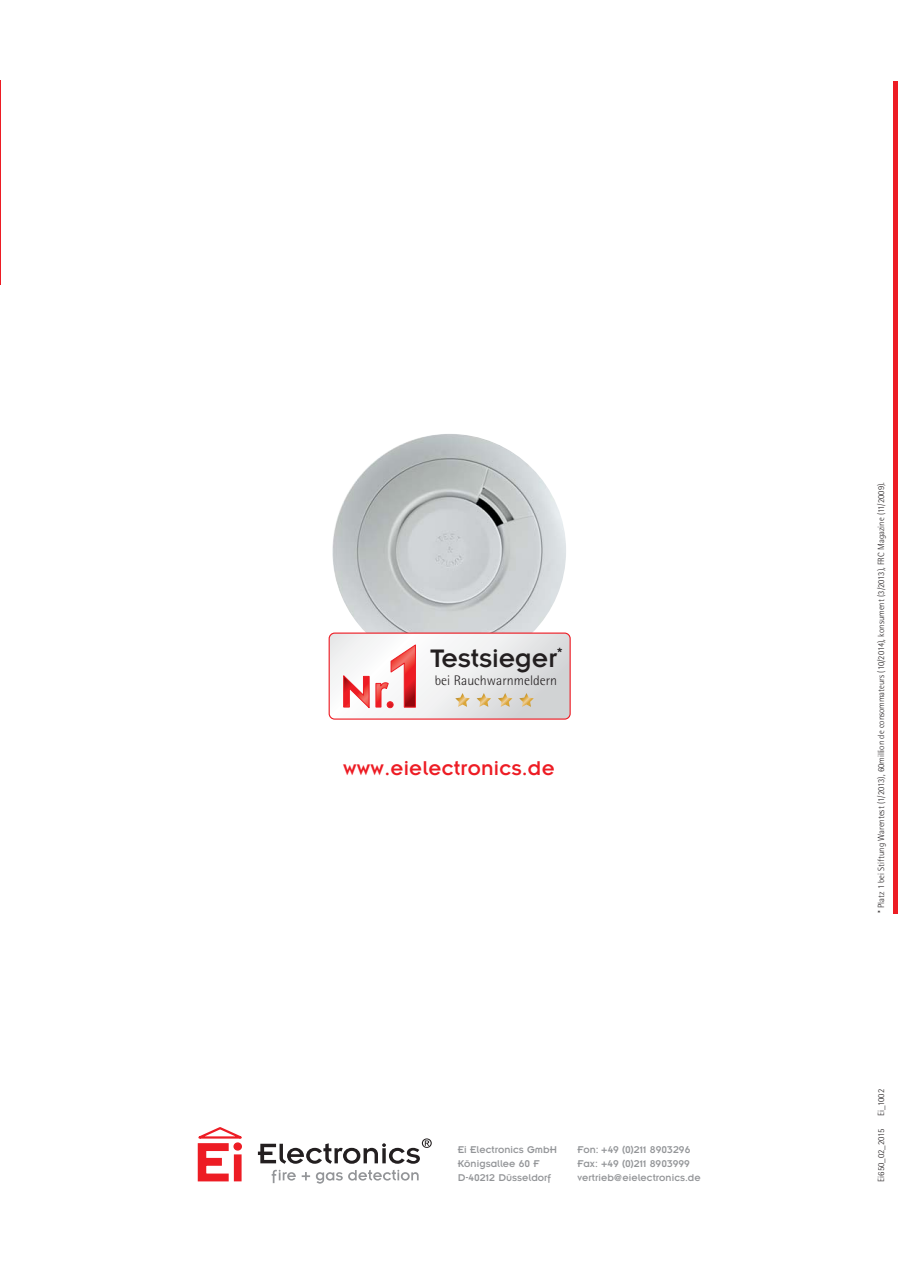
<style>
.page{position:relative;width:898px;height:1263px;background:#fff}
.page>*{position:absolute;margin:0;border:0;box-sizing:border-box;transform-origin:0 0}
.t1{font:27.9px "Insignia LT Std";color:#231f20}
.t2{font:21.9px "Insignia LT Std";letter-spacing:.01em;color:#ed1c24}
.t3{font:17.85px "Insignia LT Std";color:#231f20}
.t4{font:300 13.95px "Rotis Semi Sans";color:#231f20}
.t5{font:10.8px/14px "Insignia LT Std";letter-spacing:.005em;color:#939598}
.t6{font:300 9px "Rotis Semi Sans";color:#231f20}
</style>
<div class="page">
<svg style="left:197px;top:1127px;width:45px;height:55px"></svg>
<svg style="left:258px;top:1138px;width:173px;height:26px"></svg>
<svg style="left:271px;top:1170px;width:39px;height:13px"></svg>
<svg style="left:316px;top:1172px;width:26px;height:12px"></svg>
<svg style="left:348px;top:1170px;width:70px;height:10px"></svg>
<hr style="left:893px;top:81px;width:4px;height:832px;background:#ed1c24">
<img style="left:332px;top:434px;width:234px;height:233px;border-radius:50%">
<svg style="left:329px;top:633px;width:241px;height:86px"></svg>
<div style="left:328px;top:632px;width:242px;height:88px;border:1px solid #ed1c24;border-radius:6px"></div>
<svg style="left:343px;top:643px;width:73px;height:67px"></svg>
<svg style="left:455px;top:693px;width:14px;height:14px"></svg>
<svg style="left:476px;top:693px;width:15px;height:14px"></svg>
<svg style="left:497px;top:693px;width:15px;height:14px"></svg>
<svg style="left:519px;top:693px;width:14px;height:14px"></svg>
<h3 class="t3" style="left:557px;top:648px;width:7px">*</h3>
<h1 class="t1" style="left:430px;top:646px;width:128px">Testsieger</h1>
<h3 class="t4" style="left:434px;top:676px;width:124px">bei Rauchwarnmeldern</h3>
<h2 class="t2" style="left:343px;top:762px;width:213px">www.eielectronics.de</h2>
<p class="t5" style="left:457px;top:1143px;width:101px">Ei Electronics GmbH<br>Königsallee 60 F<br>D-40212 Düsseldorf</p>
<p class="t5" style="left:577px;top:1143px;width:125px">Fon: +49 (0)211 8903296<br>Fax: +49 (0)211 8903999 vertrieb@eielectronics.de</p>
<p class="t6" style="left:877px;top:913px;width:432px;rotate:-90deg">* Platz 1 bei Stiftung Warentest (1/2013), 60million de consommateurs (10/2014), konsument (3/2013), FRC Magazine (11/2009).</p>
<p class="t6" style="left:877px;top:1116px;width:29px;rotate:-90deg">Ei_1002</p>
<p class="t6" style="left:877px;top:1182px;width:55px;rotate:-90deg">Ei650_02_2015</p>
</div>
